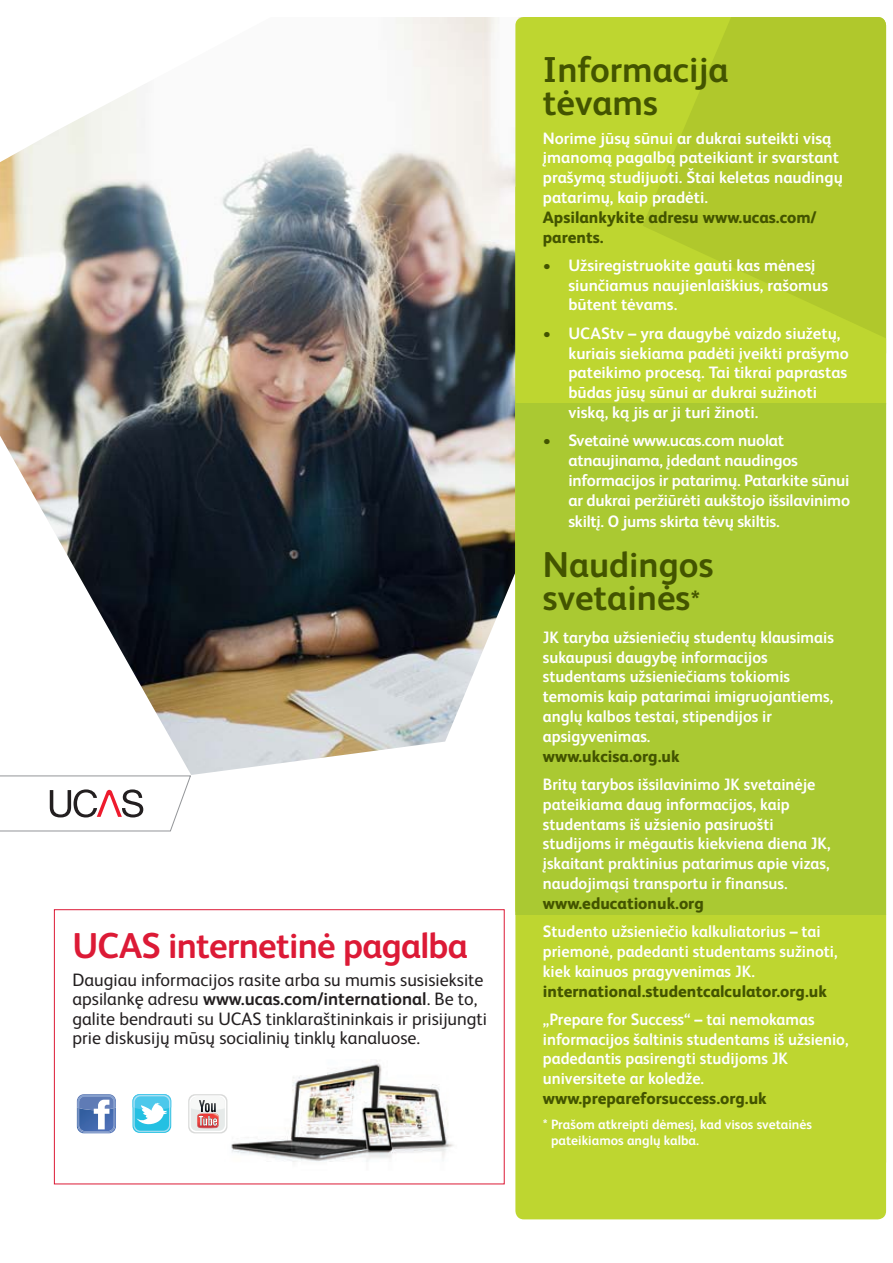
<style>
.page{position:relative;width:893px;height:1263px;background:#fff}
.page>*{position:absolute;margin:0;border:0;box-sizing:border-box;transform-origin:0 0}
.t1{font:700 36px/33px "FS Albert Pro";color:#435400}
.t2{font:700 36px "FS Albert Pro";letter-spacing:-.02em;color:#dc1a36}
.t3{font:18px/19.5px "FS Albert Pro";color:#231f20}
.t4{font:700 16.5px/19.8px "FS Albert Pro";color:#fff}
.t5{font:800 16.5px/19.8px "FS Albert Pro";color:#435400}
.t6{font:700 13.5px/16.2px "FS Albert Pro";color:#fff}
.s1{font-weight:700}
.s2{color:#435400}
.s3{font-size:27px}
</style>
<div class="page">
<img style="left:0;top:17px;width:521px;height:758px">
<div style="left:515px;top:17px;width:371px;height:1202px;background:#bed630;border-radius:9px"></div>
<svg style="left:659px;top:17px;width:227px;height:170px;fill:#b0c82c"></svg>
<svg style="left:515px;top:187px;width:371px;height:216px"></svg>
<div style="left:515px;top:403px;width:371px;height:512px;background:#aac932"></div>
<svg style="left:0;top:775px;width:191px;height:56px"></svg>
<img style="left:225px;top:1060px;width:242px;height:125px">
<div style="left:54px;top:909px;width:451px;height:275px;border:1px solid #dc1a36"></div>
<svg style="left:133px;top:1094px;width:38px;height:39px"></svg>
<svg style="left:133px;top:1094px;width:38px;height:38px"></svg>
<svg style="left:77px;top:1094px;width:39px;height:39px"></svg>
<div style="left:188px;top:1094px;width:39px;height:39px;background:#d9dad9;border-radius:7px"></div>
<div style="left:189px;top:1095px;width:37px;height:37px;background:#fff;border-radius:6px"></div>
<svg style="left:191px;top:1097px;width:34px;height:34px"></svg>
<svg style="left:191px;top:1097px;width:34px;height:31px"></svg>
<h1 class="t2" style="left:72px;top:920px;width:397px">UCAS internetinė pagalba</h1>
<p class="t3" style="left:72px;top:969px;width:416px">Daugiau informacijos rasite arba su mumis susisieksite apsilankę adresu <span class="s1">www.ucas.com/international</span>. Be to, galite bendrauti su UCAS tinklaraštininkais ir prisijungti prie diskusijų mūsų socialinių tinklų kanaluose.</p>
<h1 class="t1" style="left:543px;top:51px;width:187px">Informacija tėvams</h1>
<p class="t4" style="left:543px;top:127px;width:301px">Norime jūsų sūnui ar dukrai suteikti visą įmanomą pagalbą pateikiant ir svarstant prašymą studijuoti. Štai keletas naudingų patarimų, kaip pradėti.</p>
<p class="t5" style="left:543px;top:206px;width:275px">Apsilankykite adresu www.ucas.com/ parents.</p>
<p class="t4" style="left:568px;top:254px;width:261px;text-indent:-26px"><span class="s2">•</span> Užsiregistruokite gauti kas mėnesį siunčiamus naujienlaiškius, rašomus būtent tėvams.</p>
<p class="t4" style="left:568px;top:322px;width:282px;text-indent:-26px"><span class="s2">•</span> UCAStv – yra daugybė vaizdo siužetų, kuriais siekiama padėti įveikti prašymo pateikimo procesą. Tai tikrai paprastas būdas jūsų sūnui ar dukrai sužinoti viską, ką jis ar ji turi žinoti.</p>
<p class="t4" style="left:568px;top:430px;width:283px;text-indent:-26px"><span class="s2">•</span> Svetainė www.ucas.com nuolat atnaujinama, įdedant naudingos informacijos ir patarimų. Patarkite sūnui ar dukrai peržiūrėti aukštojo išsilavinimo</p>
<p class="t4" style="left:568px;top:511px;width:213px">skiltį. O jums skirta tėvų skiltis.</p>
<h1 class="t1" style="left:543px;top:547px;width:172px">Naudingos svetainės<span class="s3">*</span></h1>
<p class="t4" style="left:543px;top:626px;width:293px">JK taryba užsieniečių studentų klausimais sukaupusi daugybę informacijos studentams užsieniečiams tokiomis temomis kaip patarimai imigruojantiems, anglų kalbos testai, stipendijos ir apsigyvenimas.</p>
<p class="t5" style="left:543px;top:745px;width:138px">www.ukcisa.org.uk</p>
<p class="t4" style="left:543px;top:774px;width:289px">Britų tarybos išsilavinimo JK svetainėje pateikiama daug informacijos, kaip studentams iš užsienio pasiruošti studijoms ir mėgautis kiekviena diena JK, įskaitant praktinius patarimus apie vizas, naudojimąsi transportu ir finansus.</p>
<p class="t5" style="left:543px;top:892px;width:162px">www.educationuk.org</p>
<p class="t4" style="left:543px;top:921px;width:296px">Studento užsieniečio kalkuliatorius – tai priemonė, padedanti studentams sužinoti, kiek kainuos pragyvenimas JK.</p>
<p class="t5" style="left:543px;top:980px;width:285px">international.studentcalculator.org.uk</p>
<p class="t4" style="left:543px;top:1008px;width:307px">„Prepare for Success“ – tai nemokamas informacijos šaltinis studentams iš užsienio, padedantis pasirengti studijoms JK universitete ar koledže.</p>
<p class="t5" style="left:543px;top:1087px;width:225px">www.prepareforsuccess.org.uk</p>
<p class="t6" style="left:551px;top:1115px;width:262px;text-indent:-8px">* Prašom atkreipti dėmesį, kad visos svetainės pateikiamos anglų kalba.</p>
</div>
